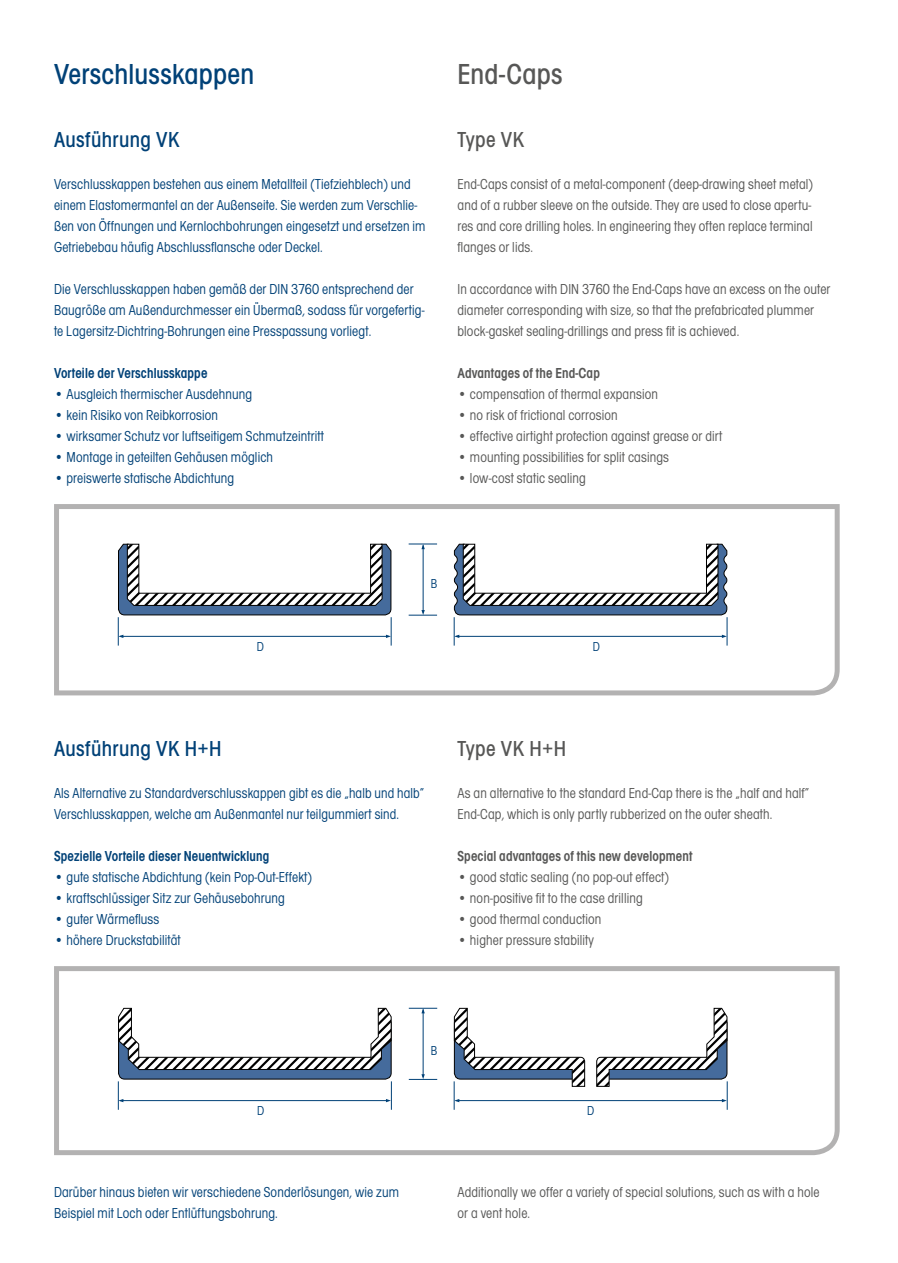
<style>
.page{position:relative;width:898px;height:1263px;background:#fff}
.page>*{position:absolute;margin:0;border:0;box-sizing:border-box;transform-origin:0 0}
.t1{font:500 condensed 30px "Avant Garde Gothic Itc T";letter-spacing:.01em;color:#004177}
.t2{font:500 condensed 30px "Avant Garde Gothic Itc T";letter-spacing:.005em;color:#575756}
.t3{font:500 condensed 22.5px "Avant Garde Gothic Itc T";letter-spacing:.02em;color:#004177}
.t4{font:500 condensed 22.5px "Avant Garde Gothic Itc T";letter-spacing:.02em;color:#575756}
.t5{font:condensed 15px/21px "Avant Garde Gothic Itc T";letter-spacing:.01em;color:#575756;scale:.95 1}
.t6{font:condensed 15px/21px "Avant Garde Gothic Itc T";letter-spacing:.01em;color:#004177;scale:.95 1}
.t7{font:condensed 15px/21px "Avant Garde Gothic Itc T";letter-spacing:.01em;color:#004177;scale:.94 1}
.t8{font:600 condensed 15px "Avant Garde Gothic Itc T";letter-spacing:.01em;color:#004177;scale:.95 1}
.t9{font:600 condensed 15px "Avant Garde Gothic Itc T";letter-spacing:.01em;color:#575756;scale:.95 1}
.t10{font:condensed 13.5px "Avant Garde Gothic Itc T";color:#004177;scale:.95 1}
</style>
<div class="page">
<svg style="left:54px;top:504px;width:786px;height:192px"></svg>
<svg style="left:54px;top:966px;width:786px;height:190px"></svg>
<hr style="left:422px;top:1009px;width:1px;height:68px;background:#004177">
<svg style="left:118px;top:512px;width:274px;height:134px"></svg>
<svg style="left:118px;top:976px;width:274px;height:134px"></svg>
<svg style="left:453px;top:512px;width:274px;height:134px"></svg>
<svg style="left:453px;top:976px;width:274px;height:134px"></svg>
<svg style="left:408px;top:1008px;width:29px;height:5px"></svg>
<svg style="left:408px;top:1074px;width:29px;height:6px"></svg>
<hr style="left:422px;top:545px;width:1px;height:67px;background:#004177">
<svg style="left:408px;top:544px;width:29px;height:5px"></svg>
<svg style="left:408px;top:610px;width:29px;height:6px"></svg>
<h1 class="t1" style="left:54px;top:57px;width:201px">Verschlusskappen</h1>
<h1 class="t2" style="left:457px;top:57px;width:106px">End-Caps</h1>
<h2 class="t3" style="left:54px;top:126px;width:127px">Ausführung VK</h2>
<p class="t6" style="left:54px;top:173px;width:392px">Verschlusskappen bestehen aus einem Metallteil (Tiefziehblech) und einem Elastomermantel an der Außenseite. Sie werden zum Verschlie&shy;ßen von Öffnungen und Kernlochbohrungen eingesetzt und ersetzen im Getriebebau häufig Abschlussflansche oder Deckel.</p>
<p class="t6" style="left:54px;top:278px;width:391px">Die Verschlusskappen haben gemäß der DIN 3760 entsprechend der<br>Baugröße am Außendurchmesser ein Übermaß, sodass für vorgefertig&shy;te Lagersitz-Dichtring-Bohrungen eine Presspassung vorliegt.</p>
<p class="t8" style="left:54px;top:364px;width:163px">Vorteile der Verschlusskappe</p>
<p class="t6" style="left:54px;top:383px;width:210px">• Ausgleich thermischer Ausdehnung</p>
<p class="t6" style="left:54px;top:404px;width:174px">• kein Risiko von Reibkorrosion</p>
<p class="t6" style="left:54px;top:425px;width:285px">• wirksamer Schutz vor luftseitigem Schmutzeintritt</p>
<p class="t6" style="left:54px;top:446px;width:232px">• Montage in geteilten Gehäusen möglich</p>
<p class="t6" style="left:54px;top:467px;width:191px">• preiswerte statische Abdichtung</p>
<h2 class="t4" style="left:457px;top:126px;width:68px">Type VK</h2>
<p class="t5" style="left:457px;top:173px;width:376px">End-Caps consist of a metal-component (deep-drawing sheet metal) and of a rubber sleeve on the outside. They are used to close apertu&shy;res and core drilling holes. In engineering they often replace terminal flanges or lids.</p>
<p class="t5" style="left:457px;top:278px;width:394px">In accordance with DIN 3760 the End-Caps have an excess on the outer diameter corresponding with size, so that the prefabricated plummer block-gasket sealing-drillings and press fit is achieved.</p>
<p class="t9" style="left:457px;top:364px;width:151px">Advantages of the End-Cap</p>
<p class="t5" style="left:457px;top:383px;width:212px">• compensation of thermal expansion</p>
<p class="t5" style="left:457px;top:404px;width:170px">• no risk of frictional corrosion</p>
<p class="t5" style="left:457px;top:425px;width:280px">• effective airtight protection against grease or dirt</p>
<p class="t5" style="left:457px;top:446px;width:224px">• mounting possibilities for split casings</p>
<p class="t5" style="left:457px;top:467px;width:137px">• low-cost static sealing</p>
<p class="t10" style="left:430px;top:575px;width:8px">B</p>
<p class="t10" style="left:257px;top:638px;width:9px">D</p>
<p class="t10" style="left:592px;top:638px;width:9px">D</p>
<h2 class="t3" style="left:54px;top:735px;width:169px">Ausführung VK H+H</h2>
<p class="t7" style="left:54px;top:782px;width:395px">Als Alternative zu Standardverschlusskappen gibt es die „halb und halb“<br>Verschlusskappen, welche am Außenmantel nur teilgummiert sind.</p>
<p class="t8" style="left:54px;top:847px;width:228px">Spezielle Vorteile dieser Neuentwicklung</p>
<p class="t6" style="left:54px;top:866px;width:273px">• gute statische Abdichtung (kein Pop-Out-Effekt)</p>
<p class="t6" style="left:54px;top:887px;width:244px">• kraftschlüssiger Sitz zur Gehäusebohrung</p>
<p class="t6" style="left:54px;top:908px;width:112px">• guter Wärmefluss</p>
<p class="t6" style="left:54px;top:929px;width:135px">• höhere Druckstabilität</p>
<h2 class="t4" style="left:457px;top:735px;width:110px">Type VK H+H</h2>
<p class="t5" style="left:457px;top:782px;width:372px">As an alternative to the standard End-Cap there is the „half and half”<br>End-Cap, which is only partly rubberized on the outer sheath.</p>
<p class="t9" style="left:457px;top:847px;width:249px">Special advantages of this new development</p>
<p class="t5" style="left:457px;top:866px;width:224px">• good static sealing (no pop-out effect)</p>
<p class="t5" style="left:457px;top:887px;width:196px">• non-positive fit to the case drilling</p>
<p class="t5" style="left:457px;top:908px;width:153px">• good thermal conduction</p>
<p class="t5" style="left:457px;top:929px;width:145px">• higher pressure stability</p>
<p class="t10" style="left:430px;top:1042px;width:8px">B</p>
<p class="t10" style="left:257px;top:1102px;width:9px">D</p>
<p class="t10" style="left:586px;top:1102px;width:9px">D</p>
<p class="t6" style="left:54px;top:1181px;width:364px">Darüber hinaus bieten wir verschiedene Sonderlösungen, wie zum<br>Beispiel mit Loch oder Entlüftungsbohrung.</p>
<p class="t5" style="left:457px;top:1181px;width:382px">Additionally we offer a variety of special solutions, such as with a hole or a vent hole.</p>
</div>
